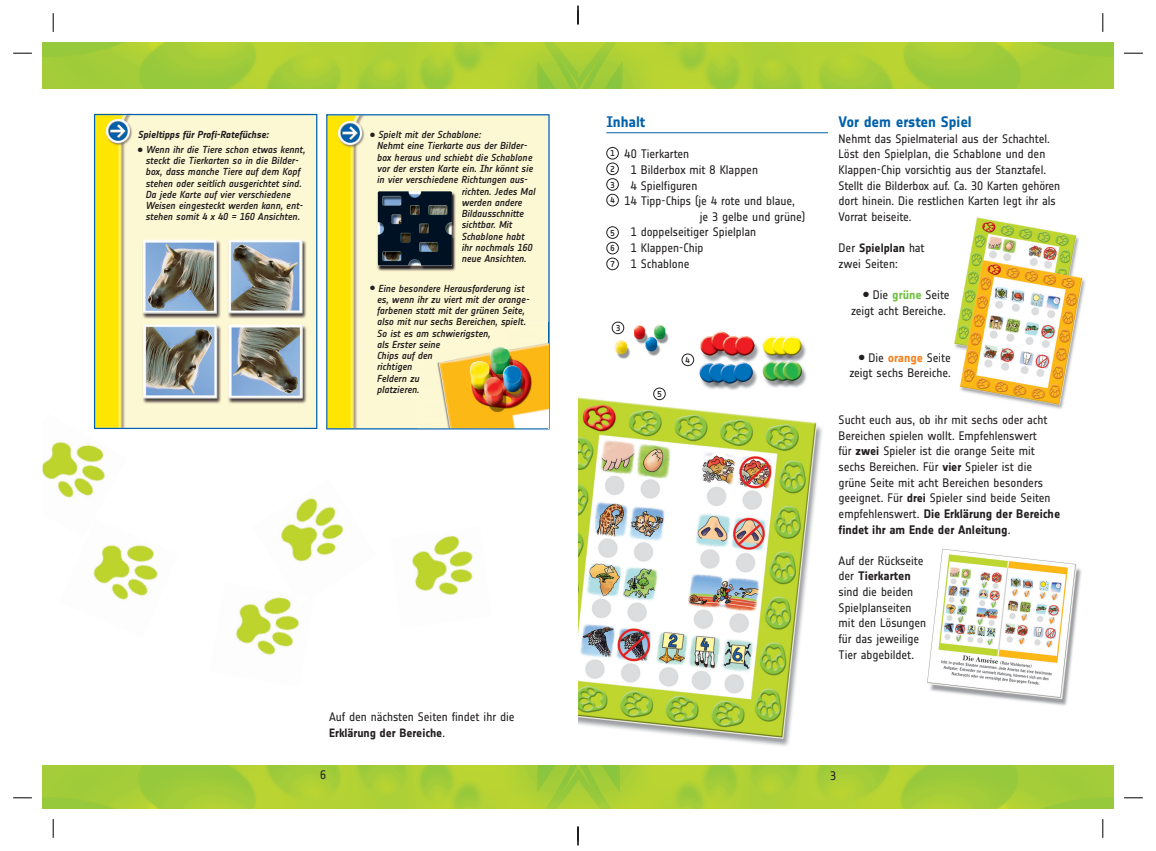
<style>
.page{position:relative;width:1156px;height:851px;background:#fff}
.page>*{position:absolute;margin:0;border:0;box-sizing:border-box;transform-origin:0 0}
.t1{font:700 15px "Notes";letter-spacing:-.005em;color:#0161aa}
.t2{font:12.25px/15.6px "Notes Regular Tf";letter-spacing:-.005em;color:#231f20}
.t3{font:12.25px/15.6px "Notes Bold Tf";color:#231f20}
.t4{font:11.88px "Notes Bold Tf";letter-spacing:-.005em;color:#231f20}
.t5{font:10px/11.2px "Notes Medium Italic Tf";letter-spacing:-.005em;color:#231f20}
.t6{font:italic 700 10px "Notes";letter-spacing:-.005em;color:#231f20}
.t7{font:8.5px/15.4px "Notes Medium Tf";color:#231f20}
.s1{color:#211d13}
.s2{font-family:"Notes Regular Tf";font-size:12.25px}
.s3{font-family:"Notes Bold Tf";color:#71bf44}
.s4{font-family:"Notes Bold Tf";color:#f58220}
.s5{font-family:"Notes Bold Tf";font-size:11.88px}
.s6{font-family:"Notes Regular Tf"}
</style>
<div class="page">
<img style="left:43px;top:43px;width:535px;height:46px">
<img style="left:43px;top:765px;width:535px;height:43px">
<img style="left:43px;top:429px;width:84px;height:69px">
<img style="left:93px;top:545px;width:65px;height:55px">
<img style="left:235px;top:597px;width:65px;height:58px">
<img style="left:280px;top:498px;width:64px;height:64px">
<img style="left:294px;top:597px;width:6px;height:7px">
<img style="left:411px;top:536px;width:62px;height:59px">
<svg style="left:94px;top:114px;width:223px;height:315px;background:#f1eca7"></svg>
<svg style="left:326px;top:114px;width:223px;height:315px;background:#f5efb1"></svg>
<img style="left:135px;top:229px;width:179px;height:185px">
<img style="left:371px;top:189px;width:90px;height:91px">
<img style="left:417px;top:322px;width:132px;height:106px">
<img style="left:417px;top:322px;width:96px;height:5px">
<svg style="left:513px;top:322px;width:12px;height:3px"></svg>
<img style="left:417px;top:329px;width:90px;height:9px">
<img style="left:417px;top:341px;width:90px;height:7px">
<img style="left:417px;top:352px;width:90px;height:9px">
<img style="left:417px;top:363px;width:90px;height:9px">
<img style="left:417px;top:374px;width:90px;height:8px">
<svg style="left:417px;top:386px;width:2px;height:9px"></svg>
<svg style="left:578px;top:43px;width:535px;height:46px;background:#a8ce37"></svg>
<svg style="left:578px;top:765px;width:535px;height:43px;background:#a8ce37"></svg>
<img style="left:578px;top:321px;width:244px;height:425px">
<img style="left:927px;top:549px;width:155px;height:157px">
<div style="left:606px;top:147px;width:12px;height:12px;border:1px solid #231f20;border-radius:50%"></div>
<div style="left:606px;top:178px;width:12px;height:12px;border:1px solid #231f20;border-radius:50%"></div>
<div style="left:606px;top:194px;width:12px;height:12px;border:1px solid #231f20;border-radius:50%"></div>
<div style="left:606px;top:163px;width:12px;height:12px;border:1px solid #231f20;border-radius:50%"></div>
<div style="left:606px;top:226px;width:12px;height:13px;border:1px solid #231f20;border-radius:50%"></div>
<div style="left:606px;top:258px;width:12px;height:12px;border:1px solid #231f20;border-radius:50%"></div>
<div style="left:606px;top:242px;width:12px;height:12px;border:1px solid #231f20;border-radius:50%"></div>
<hr style="left:606px;top:132px;width:221px;height:1px;background:#0161aa">
<div style="left:681px;top:353px;width:12px;height:13px;border:1px solid #231f20;border-radius:50%"></div>
<div style="left:653px;top:387px;width:12px;height:13px;border:1px solid #231f20;border-radius:50%"></div>
<div style="left:611px;top:322px;width:13px;height:12px;border:1px solid #231f20;border-radius:50%"></div>
<img style="left:954px;top:217px;width:132px;height:192px">
<svg style="left:13px;top:52px;width:19px;height:2px"></svg>
<svg style="left:1124px;top:52px;width:18px;height:2px"></svg>
<svg style="left:13px;top:797px;width:19px;height:1px"></svg>
<svg style="left:1124px;top:797px;width:18px;height:1px"></svg>
<svg style="left:52px;top:13px;width:2px;height:19px"></svg>
<svg style="left:52px;top:819px;width:2px;height:18px"></svg>
<svg style="left:1102px;top:13px;width:1px;height:19px"></svg>
<svg style="left:1102px;top:819px;width:1px;height:18px"></svg>
<svg style="left:577px;top:6px;width:1px;height:18px"></svg>
<svg style="left:577px;top:826px;width:1px;height:19px"></svg>
<p class="t6" style="left:138px;top:131px;width:132px">Spieltipps für Profi-Ratefüchse:</p>
<p class="t5" style="left:145px;top:144px;width:161px;text-indent:-8px">● Wenn ihr die Tiere schon etwas kennt, steckt die Tierkarten so in die Bilder&shy;box, dass manche Tiere auf dem Kopf stehen oder seitlich ausgerichtet sind.<br>Da jede Karte auf vier verschiedene Weisen eingesteckt werden kann, ent&shy;stehen somit 4 x 40 = 160 Ansichten.</p>
<p class="t5" style="left:370px;top:130px;width:112px">● Spielt mit der Schablone:</p>
<p class="t5" style="left:376px;top:141px;width:152px">Nehmt eine Tierkarte aus der Bilder-</p>
<p class="t5" style="left:376px;top:152px;width:157px">box heraus und schiebt die Schablone</p>
<p class="t5" style="left:376px;top:164px;width:158px">vor der ersten Karte ein. Ihr könnt sie</p>
<p class="t5" style="left:376px;top:175px;width:152px">in vier verschiedene Richtungen aus-</p>
<p class="t5" style="left:461px;top:186px;width:75px">richten. Jedes Mal</p>
<p class="t5" style="left:461px;top:197px;width:62px">werden andere</p>
<p class="t5" style="left:461px;top:209px;width:64px">Bildausschnitte</p>
<p class="t5" style="left:461px;top:220px;width:52px">sichtbar. Mit</p>
<p class="t5" style="left:461px;top:231px;width:64px">Schablone habt</p>
<p class="t5" style="left:461px;top:242px;width:72px">ihr nochmals 160</p>
<p class="t5" style="left:461px;top:254px;width:66px">neue Ansichten.</p>
<p class="t5" style="left:376px;top:283px;width:154px;text-indent:-7px">● Eine besondere Herausforderung ist es, wenn ihr zu viert mit der orange&shy;farbenen statt mit der grünen Seite, also mit <span class="s1">nur sechs Bereichen, spi</span>elt.<br>So ist es am schwierigsten,<br>als Erster seine<br>Chips auf den<br>richtigen<br>Feldern zu<br>platzieren.</p>
<p class="t2" style="left:329px;top:710px;width:187px">Auf den nächsten Seiten findet ihr die</p>
<p class="t4" style="left:329px;top:728px;width:117px">Erklärung der Bereiche<span class="s2">.</span></p>
<p class="t2" style="left:320px;top:767px;width:8px">6</p>
<p class="t1" style="left:606px;top:116px;width:40px">Inhalt</p>
<p class="t2" style="left:624px;top:147px;width:66px">40 Tierkarten</p>
<p class="t2" style="left:630px;top:163px;width:129px">1 Bilderbox mit 8 Klappen</p>
<p class="t2" style="left:630px;top:178px;width:68px">4 Spielfiguren</p>
<p class="t2" style="left:624px;top:194px;width:172px">14 Tipp-Chips (je 4 rote und blaue,</p>
<p class="t2" style="left:699px;top:210px;width:107px">je 3 gelbe und grüne)</p>
<p class="t2" style="left:630px;top:225px;width:127px">1 doppelseitiger Spielplan</p>
<p class="t2" style="left:630px;top:241px;width:74px">1 Klappen-Chip</p>
<p class="t2" style="left:630px;top:256px;width:60px">1 Schablone</p>
<p class="t7" style="left:610px;top:146px;width:6px">1</p>
<p class="t7" style="left:610px;top:177px;width:6px">3<br>4</p>
<p class="t7" style="left:610px;top:162px;width:6px">2</p>
<p class="t7" style="left:610px;top:225px;width:6px">5</p>
<p class="t7" style="left:610px;top:241px;width:6px">6</p>
<p class="t7" style="left:610px;top:257px;width:6px">7</p>
<p class="t7" style="left:616px;top:321px;width:6px">3</p>
<p class="t7" style="left:657px;top:387px;width:6px">5</p>
<p class="t7" style="left:685px;top:353px;width:6px">4</p>
<p class="t1" style="left:838px;top:116px;width:135px">Vor dem ersten Spiel</p>
<p class="t2" style="left:838px;top:131px;width:223px">Nehmt das Spielmaterial aus der Schachtel.<br>Löst den Spielplan, die Schablone und den Klappen-Chip vorsichtig aus der Stanztafel.<br>Stellt die Bilderbox auf. Ca. 30 Karten gehören dort hinein. Die restlichen Karten legt ihr als Vorrat beiseite.</p>
<p class="t4" style="left:838px;top:243px;width:88px"><span class="s2">Der</span> Spielplan <span class="s2">hat</span></p>
<p class="t2" style="left:838px;top:256px;width:61px">zwei Seiten:</p>
<p class="t2" style="left:850px;top:288px;width:100px;text-indent:12px">● Die <span class="s3">grüne</span> Seite zeigt acht Bereiche.</p>
<p class="t2" style="left:849px;top:350px;width:103px;text-align:right">● Die <span class="s4">orange</span> Seite zeigt sechs Bereiche.</p>
<p class="t2" style="left:838px;top:413px;width:213px">Sucht euch aus, ob ihr mit sechs oder acht Bereichen spielen wollt. Empfehlenswert für <span class="s5">zwei</span> Spieler ist die orange Seite mit sechs Bereichen. Für <span class="s5">vier</span> Spieler ist die grüne Seite mit acht Bereichen besonders geeignet. Für <span class="s5">drei</span> Spieler sind beide Seiten</p>
<p class="t3" style="left:838px;top:506px;width:223px"><span class="s6">empfehlenswert.</span> Die Erklärung der Bereiche findet ihr am Ende der Anleitung<span class="s6">.</span></p>
<p class="t2" style="left:838px;top:553px;width:86px">Auf der Rückseite</p>
<p class="t3" style="left:838px;top:569px;width:74px"><span class="s6">der</span> Tierkarten</p>
<p class="t2" style="left:838px;top:585px;width:89px">sind die beiden<br>Spielplanseiten mit den Lösungen für das jeweilige<br>Tier abgebildet.</p>
<p class="t2" style="left:830px;top:768px;width:8px">3</p>
</div>
